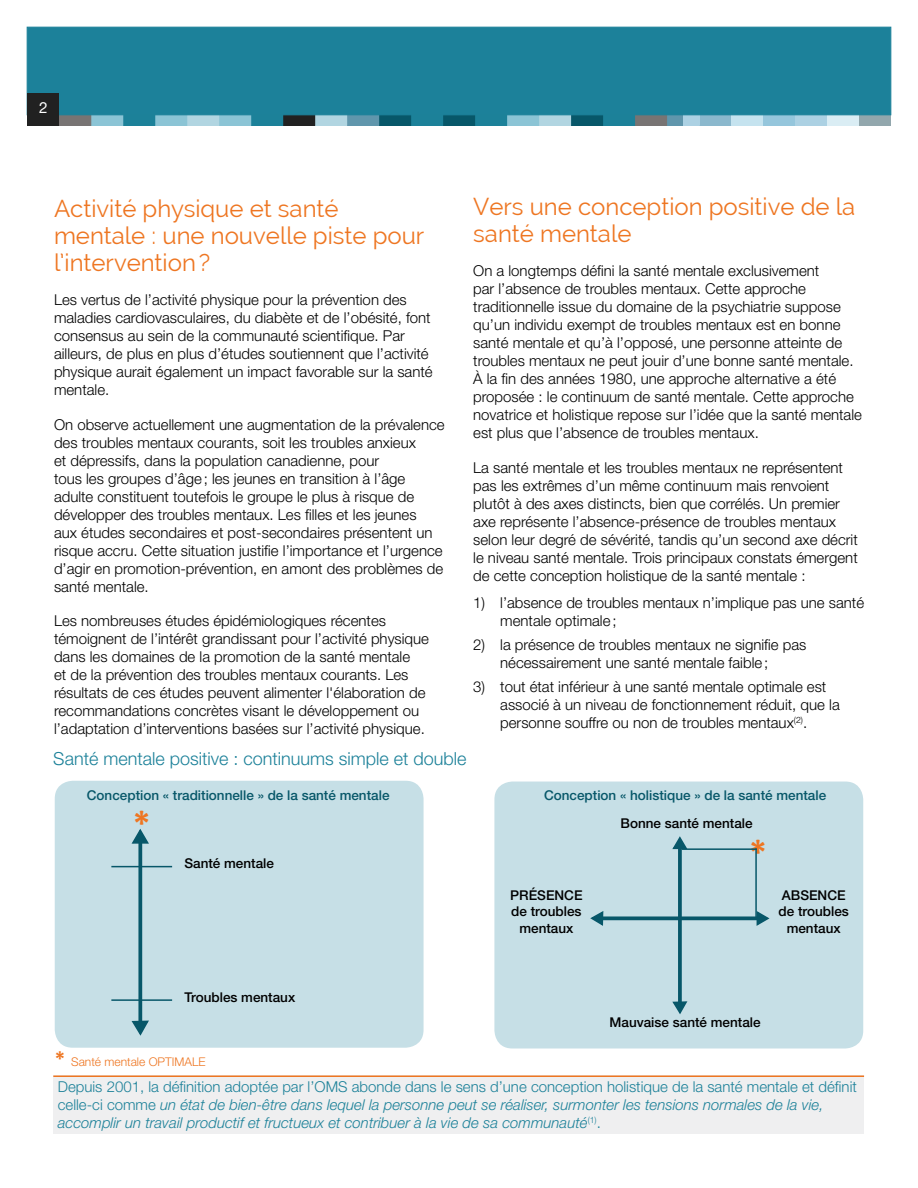
<style>
.page{position:relative;width:918px;height:1188px;background:#fff}
.page>*{position:absolute;margin:0;border:0;box-sizing:border-box;transform-origin:0 0}
.t1{font:700 36px "Calibri";color:#ee7622}
.t2{font:24px/27px "Raleway";color:#ee7622}
.t3{font:300 18px "Helvetica Neue LT Std";color:#1c8199}
.t4{font:15.3px "Helvetica Neue LT Std";color:#fff}
.t5{font:300 15px/18px "Helvetica Neue LT Std";color:#000}
.t6{font:italic 300 15px/18px "Helvetica Neue LT Std";color:#1c8199}
.t7{font:500 13.5px/16.5px "Helvetica Neue LT Std";color:#000;text-align:center}
.t8{font:500 13.5px "Helvetica Neue LT Std";color:#075769}
.t9{font:300 12px "Helvetica Neue LT Std";color:#ee7622}
.s1{font-family:"Calibri";font-weight:700;font-size:21px}
.s2{font-style:normal}
</style>
<div class="page">
<div style="left:859px;top:110px;width:32px;height:16px;background:#92a7ad"></div>
<div style="left:827px;top:110px;width:32px;height:16px;background:#daedf4"></div>
<div style="left:795px;top:110px;width:32px;height:16px;background:#acd1e3"></div>
<div style="left:763px;top:110px;width:32px;height:16px;background:#95c6dc"></div>
<svg style="left:59px;top:115px;width:704px;height:11px;background:#5c96a7"></svg>
<div style="left:27px;top:27px;width:864px;height:88px;background:#1c819a;border:1px solid #1c819a"></div>
<div style="left:27px;top:94px;width:32px;height:32px;background:#212121"></div>
<div style="left:53px;top:1076px;width:811px;height:58px;background:#efeff0"></div>
<hr style="left:53px;top:1076px;width:811px;height:1px;background:#ee7622">
<div style="left:55px;top:781px;width:369px;height:267px;background:#c6dfe6;border-radius:18px"></div>
<div style="left:494px;top:782px;width:369px;height:266px;background:#c6dfe6;border-radius:18px"></div>
<svg style="left:138px;top:845px;width:4px;height:174px"></svg>
<svg style="left:131px;top:829px;width:18px;height:16px"></svg>
<svg style="left:131px;top:1019px;width:18px;height:17px"></svg>
<hr style="left:111px;top:866px;width:61px;height:1px;background:#075769">
<hr style="left:111px;top:999px;width:61px;height:2px;background:#075769">
<svg style="left:678px;top:850px;width:4px;height:150px"></svg>
<svg style="left:672px;top:836px;width:15px;height:14px"></svg>
<svg style="left:672px;top:1000px;width:16px;height:14px"></svg>
<svg style="left:605px;top:916px;width:150px;height:4px"></svg>
<svg style="left:755px;top:911px;width:15px;height:15px"></svg>
<svg style="left:590px;top:911px;width:15px;height:15px"></svg>
<hr style="left:682px;top:848px;width:75px;height:2px;background:#075769">
<hr style="left:755px;top:848px;width:2px;height:71px;background:#075769">
<p class="t4" style="left:39px;top:99px;width:10px">2</p>
<h2 class="t2" style="left:54px;top:195px;width:372px">Activité physique et santé mentale : une nouvelle piste pour l’intervention?</h2>
<p class="t5" style="left:54px;top:290px;width:380px">Les vertus de l’activité physique pour la prévention des maladies cardiovasculaires, du diabète et de l’obésité, font consensus au sein de la communauté scientifique. Par ailleurs, de plus en plus d’études soutiennent que l’activité physique aurait également un impact favorable sur la santé mentale.</p>
<p class="t5" style="left:54px;top:415px;width:392px">On observe actuellement une augmentation de la prévalence des troubles mentaux courants, soit les troubles anxieux<br>et dépressifs, dans la population canadienne, pour<br>tous les groupes d’âge; les jeunes en transition à l’âge adulte constituent toutefois le groupe le plus à risque de développer des troubles mentaux. Les filles et les jeunes<br>aux études secondaires et post-secondaires présentent un risque accru. Cette situation justifie l’importance et l’urgence d’agir en promotion-prévention, en amont des problèmes de santé mentale.</p>
<p class="t5" style="left:54px;top:611px;width:377px">Les nombreuses études épidémiologiques récentes témoignent de l’intérêt grandissant pour l’activité physique dans les domaines de la promotion de la santé mentale<br>et de la prévention des troubles mentaux courants. Les résultats de ces études peuvent alimenter l'élaboration de recommandations concrètes visant le développement ou l’adaptation d’interventions basées sur l’activité physique.</p>
<h2 class="t2" style="left:473px;top:193px;width:384px">Vers une conception positive de la santé mentale</h2>
<p class="t5" style="left:473px;top:261px;width:390px">On a longtemps défini la santé mentale exclusivement<br>par l’absence de troubles mentaux. Cette approche traditionnelle issue du domaine de la psychiatrie suppose qu’un individu exempt de troubles mentaux est en bonne santé mentale et qu’à l’opposé, une personne atteinte de troubles mentaux ne peut jouir d’une bonne santé mentale.<br>À la fin des années 1980, une approche alternative a été proposée : le continuum de santé mentale. Cette approche novatrice et holistique repose sur l’idée que la santé mentale est plus que l’absence de troubles mentaux.</p>
<p class="t5" style="left:473px;top:458px;width:386px">La santé mentale et les troubles mentaux ne représentent pas les extrêmes d’un même continuum mais renvoient plutôt à des axes distincts, bien que corrélés. Un premier axe représente l’absence-présence de troubles mentaux selon leur degré de sévérité, tandis qu’un second axe décrit le niveau santé mentale. Trois principaux constats émergent de cette conception holistique de la santé mentale :</p>
<p class="t5" style="left:500px;top:593px;width:365px;text-indent:-27px">1) l’absence de troubles mentaux n’implique pas une santé mentale optimale;</p>
<p class="t5" style="left:500px;top:635px;width:308px;text-indent:-27px">2) la présence de troubles mentaux ne signifie pas nécessairement une santé mentale faible;</p>
<p class="t5" style="left:500px;top:677px;width:341px;text-indent:-27px">3) tout état inférieur à une santé mentale optimale est associé à un niveau de fonctionnement réduit, que la personne souffre ou non de troubles mentaux<sup>(2)</sup>.</p>
<p class="t3" style="left:53px;top:748px;width:415px">Santé mentale positive : continuums simple et double</p>
<p class="t8" style="left:87px;top:787px;width:304px">Conception « traditionnelle » de la santé mentale</p>
<p class="t8" style="left:544px;top:787px;width:284px">Conception « holistique » de la santé mentale</p>
<h1 class="t1" style="left:133px;top:808px;width:19px">*</h1>
<p class="t7" style="left:184px;top:855px;width:91px">Santé mentale</p>
<p class="t7" style="left:184px;top:989px;width:112px">Troubles mentaux</p>
<p class="t9" style="left:55px;top:1055px;width:152px"><span class="s1">*</span> Santé mentale OPTIMALE</p>
<p class="t7" style="left:510px;top:887px;width:74px">PRÉSENCE de troubles mentaux</p>
<p class="t7" style="left:621px;top:815px;width:134px">Bonne santé mentale</p>
<h1 class="t1" style="left:749px;top:838px;width:19px">*</h1>
<p class="t7" style="left:779px;top:887px;width:72px">ABSENCE de troubles mentaux</p>
<p class="t7" style="left:610px;top:1014px;width:153px">Mauvaise santé mentale</p>
<p class="t6" style="left:58px;top:1078px;width:801px"><span class="s2">Depuis 2001, la définition adoptée par l’OMS abonde dans le sens d’une conception holistique de la santé mentale et définit celle-ci comme</span> un état de bien-être dans lequel la personne peut se réaliser, surmonter les tensions normales de la vie, accomplir un travail productif et fructueux et contribuer à la vie de sa communauté<sup>(1)</sup><span class="s2">.</span></p>
</div>
